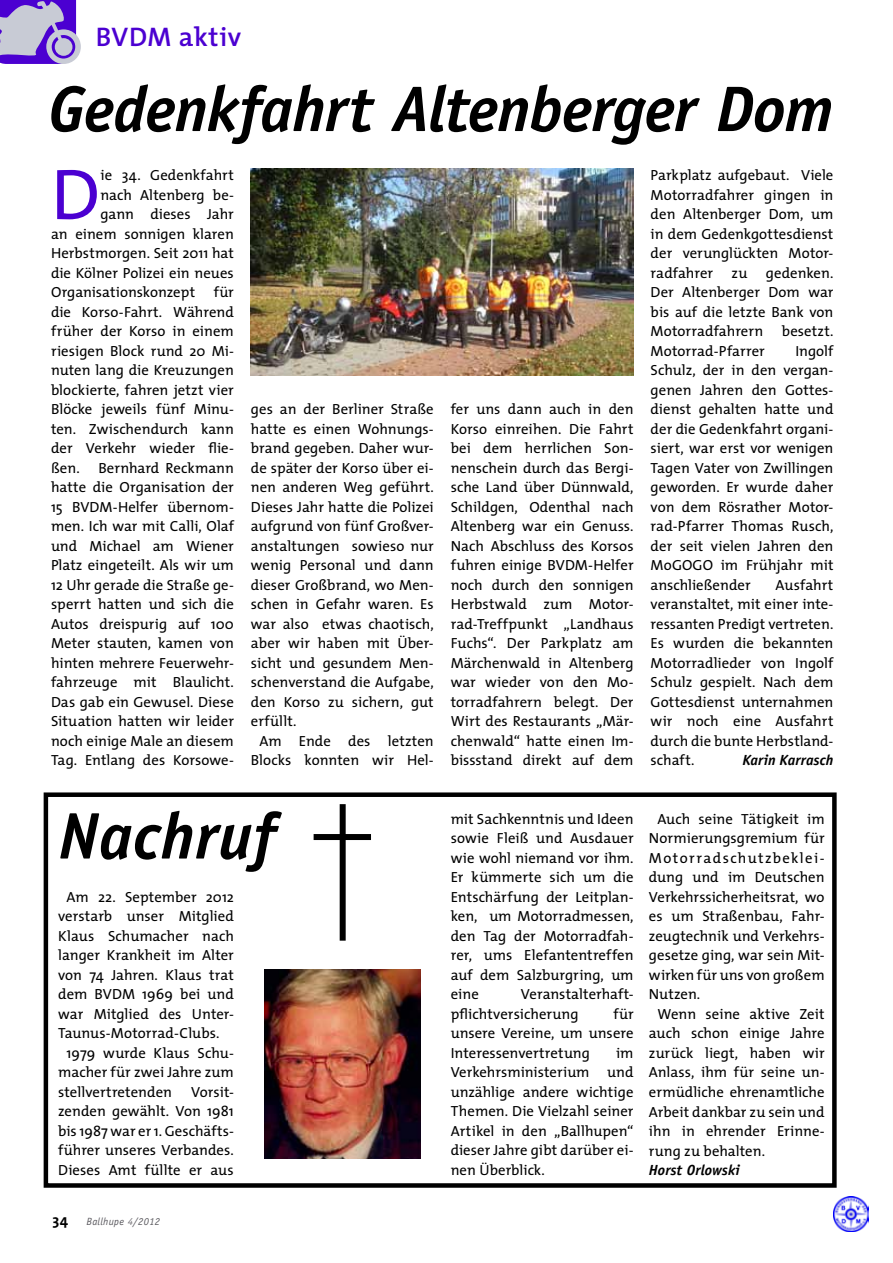
<style>
.page{position:relative;width:893px;height:1263px;background:#fff}
.page>*{position:absolute;margin:0;border:0;box-sizing:border-box;transform-origin:0 0}
.t1{font:72.45px "T Mix";color:#4b00d1}
.t2{font:italic 700 66px "Officina Sans Std";color:#000}
.t3{font:italic 700 64.5px "Officina Sans Std";letter-spacing:-.015em;color:#000}
.t4{font:600 27px "T Mix";letter-spacing:.025em;color:#4b00d1}
.t5{font:700 15px "T Mix";color:#000}
.t6{font:14.7px/19.5px "T Mix";color:#000;text-align:justify}
.t7{font:italic 700 14.7px "Officina Sans Std";letter-spacing:.005em;color:#000}
.t8{font:14.7px "T Mix";letter-spacing:.095em;color:#000}
.t9{font:italic 10.5px "Officina Sans Std";letter-spacing:.025em;color:#5c5b60}
.s1{color:#757378}
</style>
<div class="page">
<img style="left:834px;top:1196px;width:35px;height:35px">
<div style="left:44px;top:792px;width:793px;height:396px;border:4px solid #000"></div>
<svg style="left:0;top:0;width:81px;height:64px;background:#9e85d5"></svg>
<img style="left:264px;top:969px;width:156px;height:189px">
<img style="left:251px;top:168px;width:383px;height:207px">
<div style="left:340px;top:804px;width:6px;height:137px;background:#000"></div>
<div style="left:314px;top:834px;width:57px;height:6px;background:#000"></div>
<h3 class="t4" style="left:96px;top:15px;width:147px">BVDM aktiv</h3>
<h3 class="t3" style="left:48px;top:70px;width:787px">Gedenkfahrt Altenberger Dom</h3>
<h1 class="t1" style="left:51px;top:134px;width:51px">D</h1>
<p class="t6" style="left:101px;top:165px;width:135px">ie 34. Gedenkfahrt</p>
<p class="t6" style="left:101px;top:184px;width:135px">nach Altenberg be-</p>
<p class="t6" style="left:101px;top:204px;width:135px">gann dieses Jahr</p>
<p class="t6" style="left:51px;top:223px;width:184px">an einem sonnigen klaren</p>
<p class="t6" style="left:51px;top:243px;width:184px">Herbstmorgen. Seit 2011 hat</p>
<p class="t6" style="left:51px;top:262px;width:184px">die Kölner Polizei ein neues</p>
<p class="t6" style="left:51px;top:282px;width:146px">Organisationskonzept</p>
<p class="t6" style="left:51px;top:282px;width:184px;text-indent:163px">für die Korso-Fahrt. Während früher der Korso in einem riesigen Block rund 20 Mi&shy;nuten lang die Kreuzungen blockierte, fahren jetzt vier Blöcke jeweils fünf Minu&shy;ten. Zwischendurch kann der Verkehr wieder flie&shy;ßen.</p>
<p class="t6" style="left:51px;top:457px;width:184px;text-indent:47px">Bernhard Reckmann hatte die Organisation der 15 BVDM-Helfer übernom&shy;men. Ich war mit Calli, Olaf und Michael am Wiener Platz eingeteilt. Als wir um 12 Uhr gerade die Straße ge&shy;sperrt hatten und sich die Autos dreispurig auf 100<br>Meter stauten, kamen von hinten mehrere Feuerwehr&shy;fahrzeuge mit Blaulicht.<br>Das gab ein Gewusel. Diese Situation hatten wir leider noch einige Male an diesem Tag. Entlang des Korsowe-</p>
<p class="t6" style="left:251px;top:399px;width:184px">ges an der Berliner Straße</p>
<p class="t6" style="left:251px;top:419px;width:184px">hatte es einen Wohnungs-</p>
<p class="t6" style="left:251px;top:438px;width:184px">brand gegeben. Daher wur-</p>
<p class="t6" style="left:251px;top:458px;width:184px">de später der Korso über ei-</p>
<p class="t6" style="left:251px;top:477px;width:184px">nen anderen Weg geführt.</p>
<p class="t6" style="left:251px;top:497px;width:184px">Dieses Jahr hatte die Polizei</p>
<p class="t6" style="left:251px;top:516px;width:184px">aufgrund von fünf Großver-</p>
<p class="t6" style="left:251px;top:536px;width:184px">anstaltungen sowieso nur</p>
<p class="t6" style="left:251px;top:555px;width:184px">wenig Personal und dann</p>
<p class="t6" style="left:251px;top:575px;width:184px">dieser Großbrand, wo Men-</p>
<p class="t6" style="left:251px;top:594px;width:184px">schen in Gefahr waren. Es</p>
<p class="t6" style="left:251px;top:614px;width:184px">war also etwas chaotisch,</p>
<p class="t6" style="left:251px;top:633px;width:184px">aber wir haben mit Über-</p>
<p class="t6" style="left:251px;top:653px;width:184px">sicht und gesundem Men-</p>
<p class="t6" style="left:251px;top:672px;width:184px">schenverstand die Aufgabe,</p>
<p class="t6" style="left:251px;top:692px;width:184px">den Korso zu sichern, gut</p>
<p class="t6" style="left:251px;top:711px;width:47px">erfüllt.</p>
<p class="t6" style="left:259px;top:731px;width:176px">Am Ende des letzten</p>
<p class="t6" style="left:251px;top:750px;width:184px">Blocks konnten wir Hel-</p>
<h2 class="t2" style="left:58px;top:796px;width:219px">Nachruf</h2>
<p class="t6" style="left:67px;top:886px;width:169px">Am 22. September 2012</p>
<p class="t6" style="left:58px;top:906px;width:177px">verstarb unser Mitglied</p>
<p class="t6" style="left:58px;top:925px;width:177px">Klaus Schumacher nach</p>
<p class="t6" style="left:58px;top:945px;width:177px">langer Krankheit im Alter</p>
<p class="t6" style="left:58px;top:964px;width:177px">von 74 Jahren. Klaus trat</p>
<p class="t6" style="left:58px;top:984px;width:177px">dem BVDM 1969 bei und</p>
<p class="t6" style="left:58px;top:1003px;width:177px">war Mitglied des Unter-</p>
<p class="t6" style="left:58px;top:1023px;width:163px">Taunus-Motorrad-Clubs.</p>
<p class="t6" style="left:67px;top:1042px;width:169px">1979 wurde Klaus Schu-</p>
<p class="t6" style="left:58px;top:1062px;width:177px">macher für zwei Jahre zum</p>
<p class="t6" style="left:58px;top:1081px;width:115px">stellvertretenden</p>
<p class="t6" style="left:58px;top:1081px;width:177px;text-indent:133px">Vorsit&shy;zenden gewählt. Von 1981 bis 1987 war er 1. Geschäfts&shy;führer unseres Verbandes.<br>Dieses Amt füllte er aus</p>
<p class="t5" style="left:52px;top:1207px;width:17px">34</p>
<p class="t9" style="left:86px;top:1215px;width:75px">Ballhupe <span class="s1">4</span>/2012</p>
<p class="t6" style="left:451px;top:399px;width:184px">fer uns dann auch in den Korso einreihen. Die Fahrt bei dem herrlichen Son&shy;nenschein durch das Bergi&shy;sche Land über Dünnwald, Schildgen, Odenthal nach Altenberg war ein Genuss.<br>Nach Abschluss des Korsos fuhren einige BVDM-Helfer noch durch den sonnigen Herbstwald zum Motor&shy;rad-Treffpunkt „Landhaus Fuchs“. Der Parkplatz am Märchenwald in Altenberg war wieder von den Mo&shy;torradfahrern belegt. Der Wirt des Restaurants „Mär&shy;chenwald“ hatte einen Im&shy;bissstand direkt auf dem</p>
<p class="t6" style="left:651px;top:165px;width:184px">Parkplatz aufgebaut. Viele Motorradfahrer gingen in den Altenberger Dom, um in dem Gedenkgottesdienst der verunglückten Motor&shy;radfahrer</p>
<p class="t6" style="left:651px;top:263px;width:184px;text-indent:115px">gedenken.<br>Der Altenberger Dom war bis auf die letzte Bank von Motorradfahrern</p>
<p class="t6" style="left:732px;top:263px;width:17px">zu</p>
<p class="t6" style="left:782px;top:321px;width:53px">besetzt.</p>
<p class="t6" style="left:651px;top:341px;width:184px;text-indent:145px">Ingolf Schulz, der in den vergan&shy;genen Jahren den Gottes&shy;dienst gehalten hatte und der die Gedenkfahrt organi&shy;siert, war erst vor wenigen Tagen Vater von Zwillingen geworden. Er wurde daher von dem Rösrather Motor&shy;rad-Pfarrer Thomas Rusch, der seit vielen Jahren den MoGOGO im Frühjahr mit anschließender</p>
<p class="t6" style="left:651px;top:341px;width:116px">Motorrad-Pfarrer</p>
<p class="t6" style="left:651px;top:575px;width:184px;text-indent:125px">Ausfahrt veranstaltet, mit einer inte&shy;ressanten Predigt vertreten.<br>Es wurden die bekannten Motorradlieder von Ingolf Schulz gespielt. Nach dem Gottesdienst unternahmen wir noch eine Ausfahrt durch die bunte Herbstland&shy;schaft.</p>
<p class="t7" style="left:742px;top:752px;width:93px">Karin Karrasch</p>
<p class="t6" style="left:451px;top:808px;width:184px">mit Sachkenntnis und Ideen sowie Fleiß und Ausdauer wie wohl niemand vor ihm.<br>Er kümmerte sich um die Entschärfung der Leitplan&shy;ken, um Motorradmessen, den Tag der Motorradfah&shy;rer, ums Elefantentreffen auf dem Salzburgring, um eine</p>
<p class="t6" style="left:451px;top:984px;width:184px;text-indent:70px">Veranstalterhaft&shy;pflichtversicherung</p>
<p class="t6" style="left:451px;top:1004px;width:184px;text-indent:163px">für unsere Vereine, um unsere Interessenvertretung</p>
<p class="t6" style="left:451px;top:1043px;width:184px;text-indent:165px">im Verkehrsministerium und unzählige andere wichtige Themen. Die Vielzahl seiner Artikel in den „Ballhupen“ dieser Jahre gibt darüber ei&shy;nen Überblick.</p>
<p class="t6" style="left:657px;top:809px;width:169px">Auch seine Tätigkeit im</p>
<p class="t6" style="left:649px;top:828px;width:177px">Normierungsgremium für</p>
<p class="t8" style="left:649px;top:846px;width:177px">Motorradschutzbeklei-</p>
<p class="t6" style="left:649px;top:867px;width:177px">dung und im Deutschen</p>
<p class="t6" style="left:649px;top:887px;width:177px">Verkehrssicherheitsrat, wo</p>
<p class="t6" style="left:649px;top:906px;width:177px">es um Straßenbau, Fahr-</p>
<p class="t6" style="left:649px;top:926px;width:177px">zeugtechnik und Verkehrs-</p>
<p class="t6" style="left:649px;top:945px;width:177px">gesetze ging, war sein Mit-</p>
<p class="t6" style="left:649px;top:965px;width:177px">wirken für uns von großem</p>
<p class="t6" style="left:649px;top:984px;width:53px">Nutzen.</p>
<p class="t6" style="left:657px;top:1004px;width:169px">Wenn seine aktive Zeit</p>
<p class="t6" style="left:649px;top:1023px;width:177px">auch schon einige Jahre</p>
<p class="t6" style="left:649px;top:1043px;width:177px">zurück liegt, haben wir</p>
<p class="t6" style="left:649px;top:1062px;width:177px">Anlass, ihm für seine un-</p>
<p class="t6" style="left:649px;top:1082px;width:177px">ermüdliche ehrenamtliche</p>
<p class="t6" style="left:649px;top:1101px;width:177px">Arbeit dankbar zu sein und</p>
<p class="t6" style="left:649px;top:1121px;width:177px">ihn in ehrender Erinne-</p>
<p class="t6" style="left:649px;top:1140px;width:118px">rung zu behalten.</p>
<p class="t7" style="left:649px;top:1161px;width:93px">Horst Orlowski</p>
</div>
